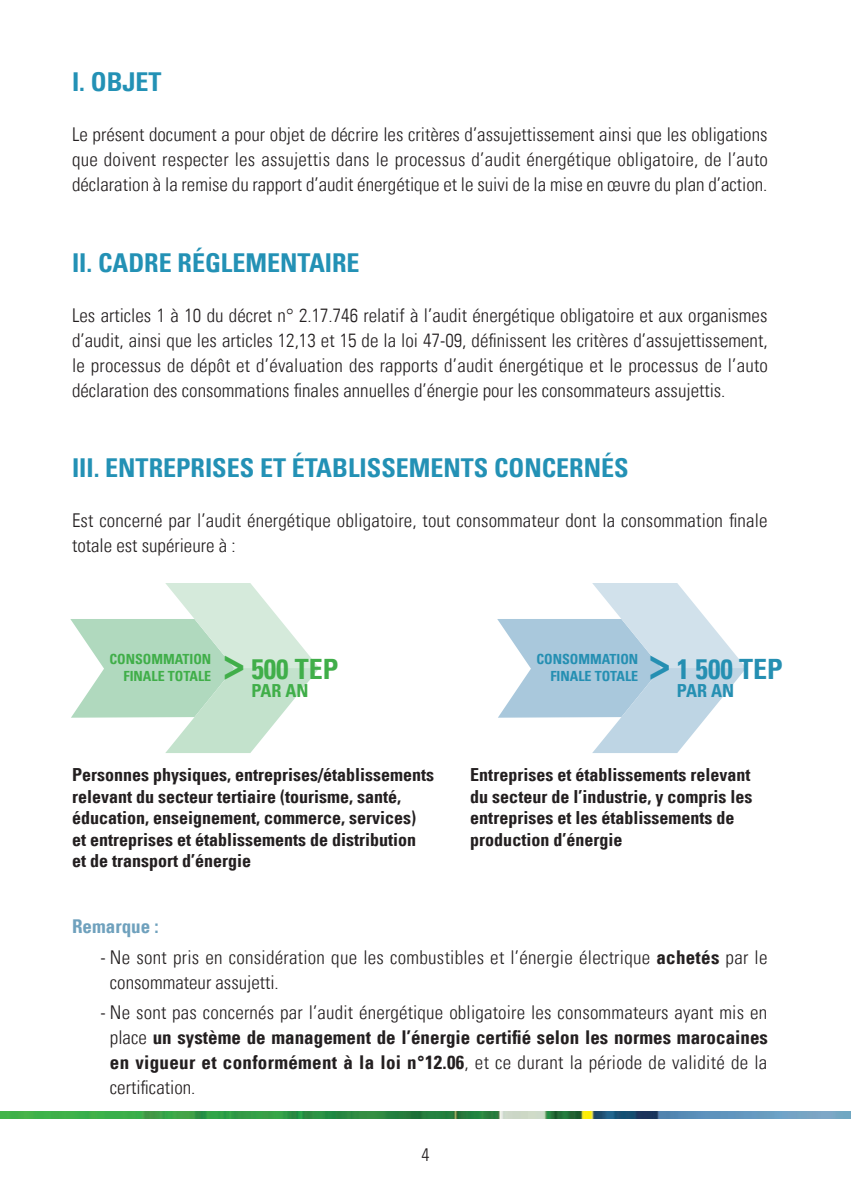
<style>
.page{position:relative;width:851px;height:1191px;background:#fff}
.page>*{position:absolute;margin:0;border:0;box-sizing:border-box;transform-origin:0 0}
.t1{font:700 condensed 28px "Univers LT";color:#258fb2}
.t2{font:700 condensed 28px "Univers LT";color:#40ae49}
.t3{font:700 condensed 26px "Univers LT";color:#2391b5}
.t4{font:300 condensed 19px/25px "Univers LT";letter-spacing:.01em;color:#231f20;text-align:justify}
.t5{font:700 condensed 19px "Univers LT";color:#6fa1bd}
.t6{font:700 condensed 18px/21.6px "Univers LT";color:#231f20}
.t7{font:700 condensed 18px "Univers LT";color:#40ae49}
.t8{font:700 condensed 18px "Univers LT";color:#258fb2}
.t9{font:300 condensed 18px "Univers LT";color:#231f20}
.t10{font:700 condensed 14px/16.8px "Univers LT";color:#40ae49;text-align:right}
.t11{font:700 condensed 14px "Univers LT";color:#258fb2}
.s1{font-size:44px}
.s2{font-weight:700}
</style>
<div class="page">
<img style="left:0;top:1111px;width:850px;height:8px">
<svg style="left:70px;top:583px;width:249px;height:170px"></svg>
<svg style="left:497px;top:583px;width:249px;height:170px"></svg>
<h2 class="t3" style="left:72px;top:66px;width:91px">I. OBJET</h2>
<p class="t4" style="left:72px;top:122px;width:697px">Le présent document a pour objet de décrire les critères d’assujettissement ainsi que les obligations que doivent respecter les assujettis dans le processus d’audit énergétique obligatoire, de l’auto déclaration à la remise du rapport d’audit énergétique et le suivi de la mise en œuvre du plan d’action.</p>
<h2 class="t3" style="left:72px;top:247px;width:289px">II. CADRE RÉGLEMENTAIRE</h2>
<p class="t4" style="left:72px;top:303px;width:697px">Les articles 1 à 10 du décret n° 2.17.746 relatif à l’audit énergétique obligatoire et aux organismes d’audit, ainsi que les articles 12,13 et 15 de la loi 47-09, définissent les critères d’assujettissement, le processus de dépôt et d’évaluation des rapports d’audit énergétique et le processus de l’auto déclaration des consommations finales annuelles d’énergie pour les consommateurs assujettis.</p>
<h2 class="t3" style="left:72px;top:451px;width:558px">III. ENTREPRISES ET ÉTABLISSEMENTS CONCERNÉS</h2>
<p class="t4" style="left:72px;top:507px;width:697px">Est concerné par l’audit énergétique obligatoire, tout consommateur dont la consommation finale totale est supérieure à :</p>
<p class="t10" style="left:109px;top:650px;width:103px">CONSOMMATION<br>FINALE TOTALE</p>
<p class="t11" style="left:536px;top:650px;width:103px">CONSOMMATION</p>
<h1 class="t2" style="left:223px;top:652px;width:117px"><span class="s1">&gt;</span> 500 TEP</h1>
<p class="t11" style="left:550px;top:667px;width:89px">FINALE TOTALE</p>
<p class="t7" style="left:251px;top:679px;width:59px">PAR AN</p>
<h1 class="t1" style="left:648px;top:652px;width:135px"><span class="s1">&gt;</span> 1 500 TEP</h1>
<p class="t8" style="left:676px;top:679px;width:59px">PAR AN</p>
<p class="t6" style="left:72px;top:763px;width:363px">Personnes physiques, entreprises/établissements relevant du secteur tertiaire (tourisme, santé, éducation, enseignement, commerce, services) et entreprises et établissements de distribution et de transport d’énergie</p>
<p class="t6" style="left:470px;top:763px;width:283px">Entreprises et établissements relevant du secteur de l’industrie, y compris les entreprises et les établissements de production d’énergie</p>
<p class="t5" style="left:72px;top:914px;width:88px">Remarque :</p>
<p class="t4" style="left:110px;top:944px;width:659px;text-indent:-10px">- Ne sont pris en considération que les combustibles et l’énergie électrique <span class="s2">achetés</span> par le consommateur assujetti.</p>
<p class="t4" style="left:110px;top:1000px;width:659px;text-indent:-9px">- Ne sont pas concernés par l’audit énergétique obligatoire les consommateurs ayant mis en place <span class="s2">un système de management de l’énergie certifié selon les normes marocaines en vigueur et conformément à la loi n°12.06</span>, et ce durant la période de validité de la certification.</p>
<p class="t9" style="left:421px;top:1144px;width:9px">4</p>
</div>
